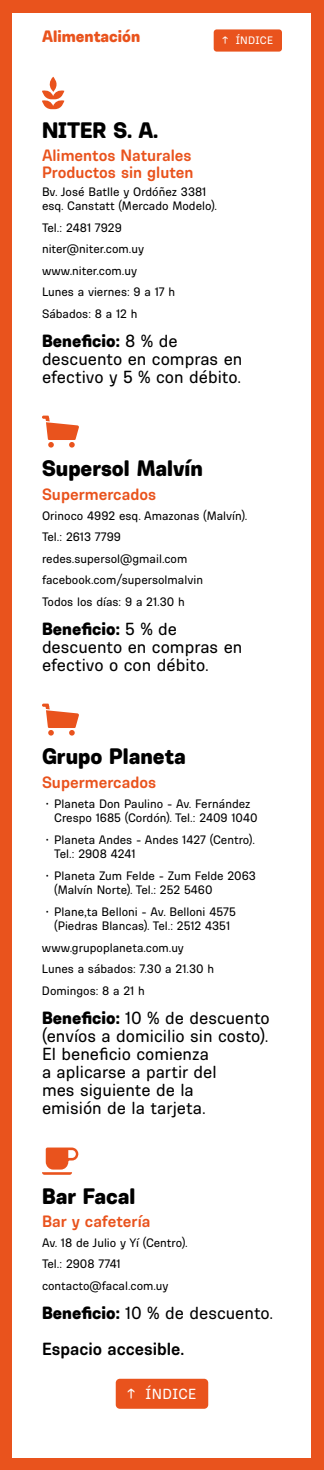
<style>
.page{position:relative;width:324px;height:1470px;background:#fff}
.page>*{position:absolute;margin:0;border:0;box-sizing:border-box;transform-origin:0 0}
.t1{font:900 22.8px "Ciudadana";color:#000}
.t2{font:18px/18px "Ciudadana";color:#000}
.t3{font:700 18px/36px "Ciudadana";color:#000}
.t4{font:700 16.8px/16.8px "Ciudadana";color:#e9531d}
.t5{font:900 16.8px "Ciudadana";color:#e9531d}
.t6{font:15.03px "Ciudadana";letter-spacing:.03em;color:#fff}
.t7{font:12.6px/21.6px "Ciudadana";color:#000}
.t8{font:11.1px "Ciudadana";letter-spacing:.03em;color:#fff}
.s1{font-weight:900}
.s2{font-weight:400}
</style>
<div class="page">
<div style="left:0;top:1458px;width:324px;height:12px;background:#e9531d"></div>
<div style="left:312px;top:0;width:12px;height:1470px;background:#e9531d"></div>
<div style="left:0;top:0;width:324px;height:12px;background:#e9531d"></div>
<div style="left:0;top:0;width:12px;height:1470px;background:#e9531d"></div>
<svg style="left:42px;top:77px;width:22px;height:32px"></svg>
<svg style="left:42px;top:416px;width:37px;height:32px"></svg>
<svg style="left:42px;top:704px;width:37px;height:32px"></svg>
<svg style="left:42px;top:1148px;width:37px;height:27px"></svg>
<div style="left:214px;top:29px;width:68px;height:23px;background:#e9531d;border-radius:3px"></div>
<div style="left:116px;top:1379px;width:92px;height:30px;background:#e9531d;border-radius:4px"></div>
<h3 class="t5" style="left:42px;top:25px;width:100px">Alimentación</h3>
<p class="t8" style="left:222px;top:34px;width:52px">↑ ÍNDICE</p>
<h1 class="t1" style="left:42px;top:116px;width:118px">NITER S. A.</h1>
<h3 class="t4" style="left:42px;top:147px;width:153px">Alimentos Naturales<br>Productos sin gluten</h3>
<p class="t7" style="left:42px;top:184px;width:177px;line-height:14.4px">Bv. José Batlle y Ordóñez 3381 esq. Canstatt (Mercado Modelo).</p>
<p class="t7" style="left:42px;top:216px;width:135px">Tel.: 2481 7929 niter@niter.com.uy www.niter.com.uy<br>Lunes a viernes: 9 a 17 h<br>Sábados: 8 a 12 h</p>
<h2 class="t2" style="left:42px;top:331px;width:202px"><span class="s1">Beneficio:</span> 8 % de descuento en compras en efectivo y 5 % con débito.</h2>
<h1 class="t1" style="left:42px;top:454px;width:162px">Supersol Malvín</h1>
<h3 class="t4" style="left:42px;top:485px;width:116px">Supermercados</h3>
<p class="t7" style="left:42px;top:504px;width:207px">Orinoco 4992 esq. Amazonas (Malvín).<br>Tel.: 2613 7799 redes.supersol@gmail.com facebook.com/supersolmalvin<br>Todos los días: 9 a 21.30 h</p>
<h2 class="t2" style="left:42px;top:619px;width:202px"><span class="s1">Beneficio:</span> 5 % de descuento en compras en efectivo o con débito.</h2>
<h1 class="t1" style="left:42px;top:742px;width:145px">Grupo Planeta</h1>
<h3 class="t4" style="left:42px;top:773px;width:116px">Supermercados</h3>
<p class="t7" style="left:54px;top:796px;width:205px;line-height:14.4px;text-indent:-9px">• Planeta Don Paulino - Av. Fernández<br>Crespo 1685 (Cordón). Tel.: 2409 1040</p>
<p class="t7" style="left:54px;top:832px;width:202px;line-height:14.4px;text-indent:-9px">• Planeta Andes - Andes 1427 (Centro).<br>Tel.: 2908 4241</p>
<p class="t7" style="left:54px;top:868px;width:203px;line-height:14.4px;text-indent:-9px">• Planeta Zum Felde - Zum Felde 2063 (Malvín Norte). Tel.: 252 5460</p>
<p class="t7" style="left:46px;top:904px;width:192px;line-height:14.4px;text-align:center">• Plane,ta Belloni - Av. Belloni 4575 (Piedras Blancas). Tel.: 2512 4351</p>
<p class="t7" style="left:42px;top:936px;width:174px">www.grupoplaneta.com.uy<br>Lunes a sábados: 7.30 a 21.30 h<br>Domingos: 8 a 21 h</p>
<h2 class="t2" style="left:42px;top:1008px;width:229px"><span class="s1">Beneficio:</span> 10 % de descuento (envíos a domicilio sin costo).<br>El beneficio comienza<br>a aplicarse a partir del<br>mes siguiente de la<br>emisión de la tarjeta.</h2>
<h1 class="t1" style="left:42px;top:1182px;width:95px">Bar Facal</h1>
<h3 class="t4" style="left:42px;top:1213px;width:110px">Bar y cafetería</h3>
<p class="t7" style="left:42px;top:1232px;width:147px">Av. 18 de Julio y Yí (Centro).<br>Tel.: 2908 7741 contacto@facal.com.uy</p>
<h2 class="t3" style="left:42px;top:1294px;width:233px"><span class="s1">Beneficio:</span> <span class="s2">10 % de descuento.<br></span>Espacio accesible.</h2>
<p class="t6" style="left:128px;top:1385px;width:70px">↑ ÍNDICE</p>
</div>
